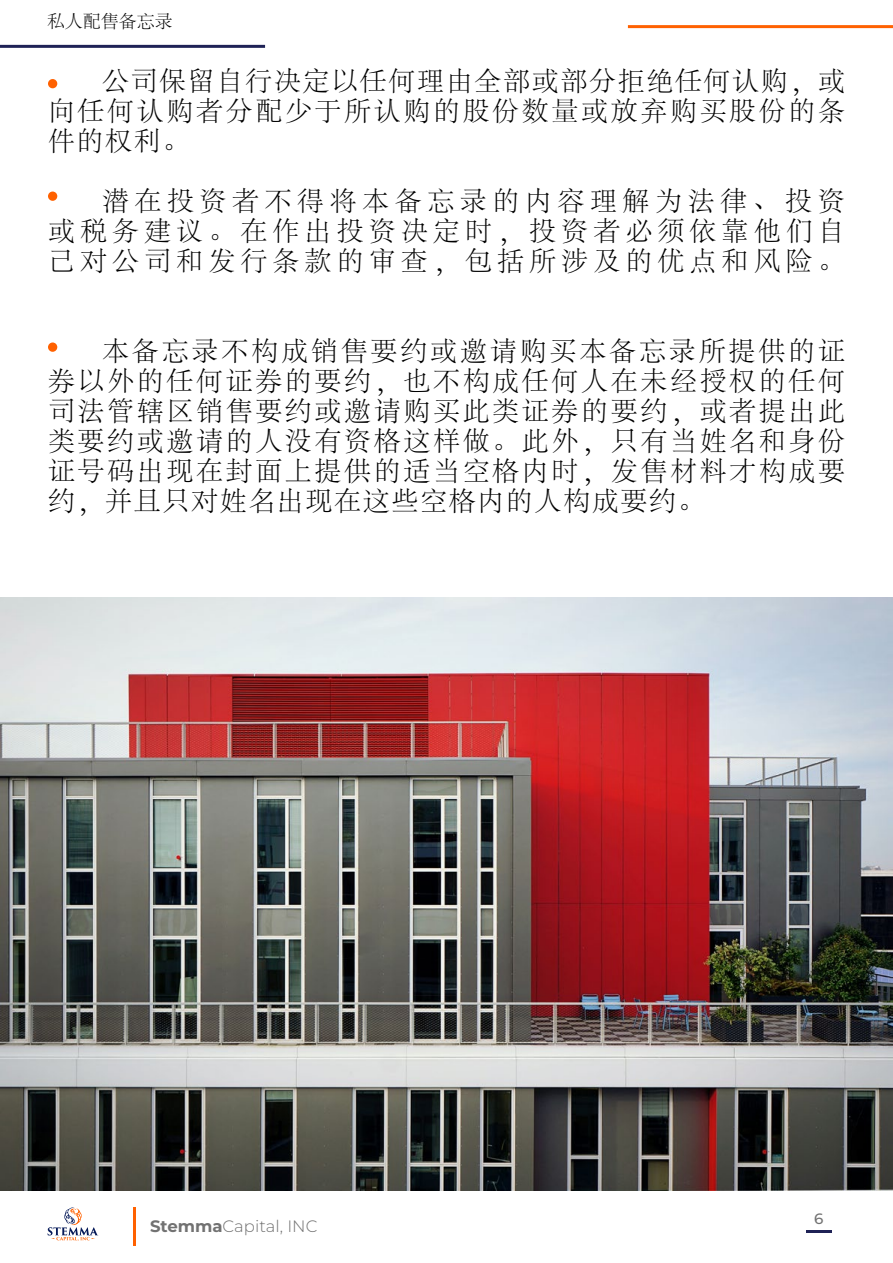
<style>
.page{position:relative;width:893px;height:1263px;background:#fff}
.page>*{position:absolute;margin:0;border:0;box-sizing:border-box;transform-origin:0 0}
.t1{font:300 27px/30px "Adobe Song Std";letter-spacing:.095em;color:#000;text-align:justify}
.t2{font:300 18px "Adobe Song Std";color:#000}
.t3{font:300 16.5px "Montserrat";color:#727272}
.t4{font:500 15px "Montserrat";color:#727272}
.s1{font-weight:700}
</style>
<div class="page">
<hr style="left:806px;top:1231px;width:26px;height:2px;background:#1f2256">
<hr style="left:628px;top:25px;width:265px;height:3px;background:#ff6100">
<hr style="left:0;top:45px;width:265px;height:3px;background:#1f2256">
<hr style="left:133px;top:1207px;width:2px;height:39px;background:#ff6100">
<svg style="left:48px;top:1207px;width:50px;height:34px"></svg>
<img style="left:0;top:598px;width:893px;height:593px">
<div style="left:48px;top:79px;width:9px;height:9px;background:#ff6100;border-radius:50%"></div>
<div style="left:48px;top:192px;width:9px;height:9px;background:#ff6100;border-radius:50%"></div>
<div style="left:48px;top:342px;width:9px;height:10px;background:#ff6100;border-radius:50%"></div>
<p class="t2" style="left:47px;top:11px;width:128px">私人配售备忘录</p>
<p class="t1" style="left:48px;top:67px;width:799px;text-indent:54px">公司保留自行决定以任何理由全部或部分拒绝任何认购，或向任何认购者分配少于所认购的股份数量或放弃购买股份的条件的权利。</p>
<p class="t1" style="left:48px;top:187px;width:798px;text-indent:54px">潜在投资者不得将本备忘录的内容理解为法律、投资或税务建议。在作出投资决定时，投资者必须依靠他们自己对公司和发行条款的审查，包括所涉及的优点和风险。</p>
<p class="t1" style="left:48px;top:337px;width:799px;text-indent:54px">本备忘录不构成销售要约或邀请购买本备忘录所提供的证券以外的任何证券的要约，也不构成任何人在未经授权的任何司法管辖区销售要约或邀请购买此类证券的要约，或者提出此类要约或邀请的人没有资格这样做。此外，只有当姓名和身份证号码出现在封面上提供的适当空格内时，发售材料才构成要约，并且只对姓名出现在这些空格内的人构成要约。</p>
<p class="t3" style="left:150px;top:1215px;width:169px"><span class="s1">Stemma</span>Capital, INC</p>
<p class="t4" style="left:814px;top:1209px;width:11px">6</p>
</div>
